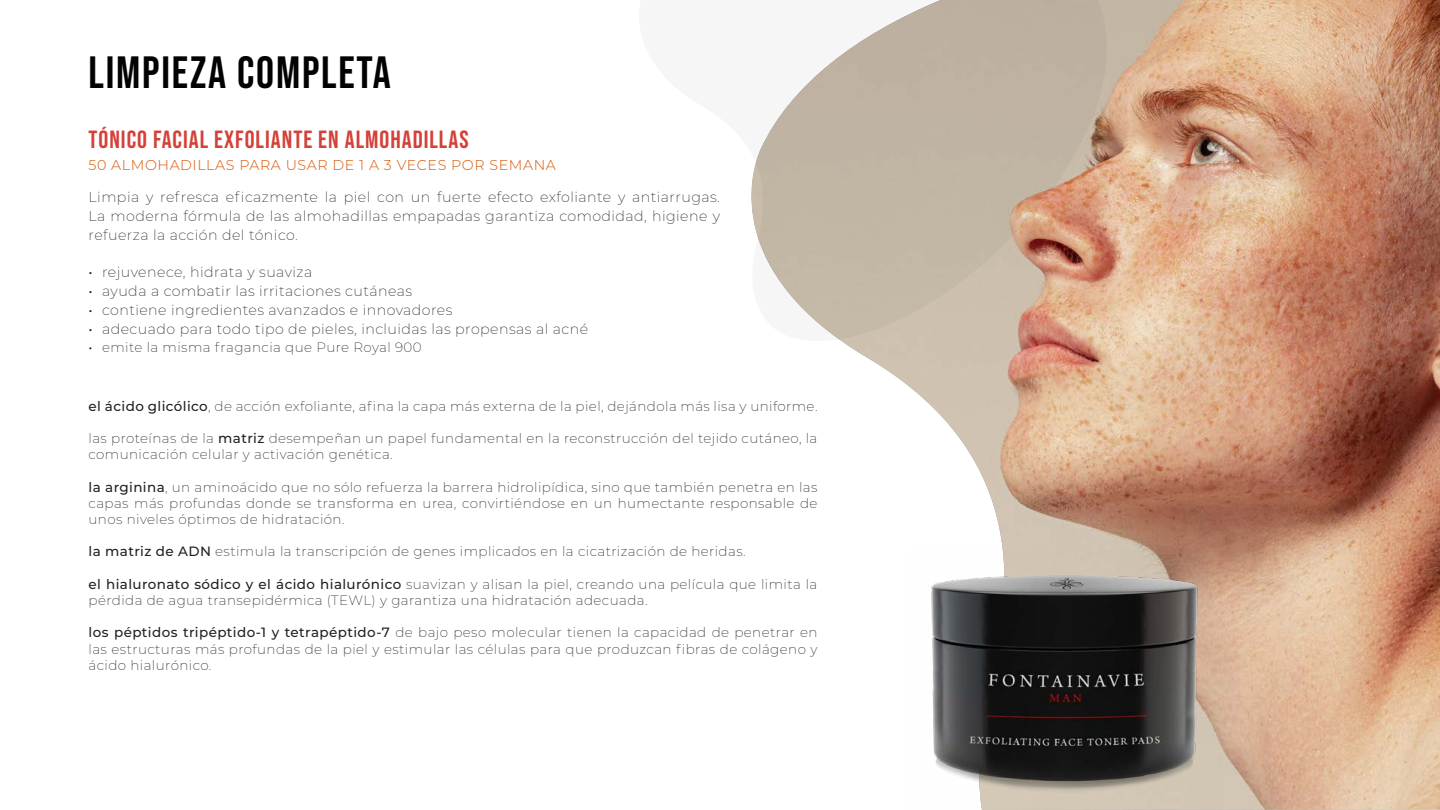
<style>
.page{position:relative;width:1440px;height:810px;background:#fff}
.page>*{position:absolute;margin:0;border:0;box-sizing:border-box;transform-origin:0 0}
.t1{font:45px "Bebas Neue";letter-spacing:.04em;color:#020203}
.t2{font:24.75px "Bebas Neue";letter-spacing:.04em;color:#d44139}
.t3{font:200 14.25px/18.8px "Montserrat";letter-spacing:.03em;color:#212121;text-align:justify}
.t4{font:300 14.25px "Montserrat";letter-spacing:.04em;color:#d75708}
.t5{font:200 13.5px/16.2px "Montserrat";letter-spacing:.03em;color:#212121}
.s1{font-weight:400;color:#2d1813}
.s2{font-weight:500}
</style>
<div class="page">
<img style="left:891px;top:0;width:549px;height:810px">
<svg style="left:751px;top:0;width:360px;height:373px;background:#cbbaab"></svg>
<img style="left:911px;top:550px;width:311px;height:260px">
<h1 class="t1" style="left:89px;top:47px;width:304px">LIMPIEZA COMPLETA</h1>
<h2 class="t2" style="left:89px;top:126px;width:382px">TÓNICO FACIAL EXFOLIANTE EN ALMOHADILLAS</h2>
<p class="t4" style="left:89px;top:155px;width:469px">50 ALMOHADILLAS PARA USAR DE 1 A 3 VECES POR SEMANA</p>
<p class="t3" style="left:89px;top:187px;width:633px">Limpia y refresca eficazmente la piel con un fuerte efecto exfoliante y antiarrugas.<br>La moderna fórmula de las almohadillas empapadas garantiza comodidad, higiene y refuerza la acción del tónico.</p>
<p class="t3" style="left:89px;top:262px;width:225px"><span class="s1">•</span> rejuvenece, hidrata y suaviza</p>
<p class="t3" style="left:89px;top:281px;width:325px"><span class="s1">•</span> ayuda a combatir las irritaciones cutáneas</p>
<p class="t3" style="left:89px;top:300px;width:365px"><span class="s1">•</span> contiene ingredientes avanzados e innovadores</p>
<p class="t3" style="left:89px;top:319px;width:501px"><span class="s1">•</span> adecuado para todo tipo de pieles, incluidas las propensas al acné</p>
<p class="t5" style="left:89px;top:338px;width:335px"><span class="s1">•</span> emite la misma fragancia que Pure Royal 900</p>
<p class="t5" style="left:89px;top:397px;width:730px"><span class="s2">el ácido glicólico</span>, de acción exfoliante, afina la capa más externa de la piel, dejándola más lisa y uniforme.</p>
<p class="t5" style="left:89px;top:430px;width:730px">las proteínas de la <span class="s2">matriz</span> desempeñan un papel fundamental en la reconstrucción del tejido cutáneo, la comunicación celular y activación genética.</p>
<p class="t5" style="left:89px;top:478px;width:730px;text-align:justify"><span class="s2">la arginina</span>, un aminoácido que no sólo refuerza la barrera hidrolipídica, sino que también penetra en las capas más profundas donde se transforma en urea, convirtiéndose en un humectante responsable de unos niveles óptimos de hidratación.</p>
<p class="t5" style="left:89px;top:543px;width:659px"><span class="s2">la matriz de ADN</span> estimula la transcripción de genes implicados en la cicatrización de heridas.</p>
<p class="t5" style="left:89px;top:575px;width:730px"><span class="s2">el hialuronato sódico y el ácido hialurónico</span> suavizan y alisan la piel, creando una película que limita la pérdida de agua transepidérmica (TEWL) y garantiza una hidratación adecuada.</p>
<p class="t5" style="left:89px;top:624px;width:730px;text-align:justify"><span class="s2">los péptidos tripéptido-1 y tetrapéptido-7</span> de bajo peso molecular tienen la capacidad de penetrar en las estructuras más profundas de la piel y estimular las células para que produzcan fibras de colágeno y ácido hialurónico.</p>
</div>
